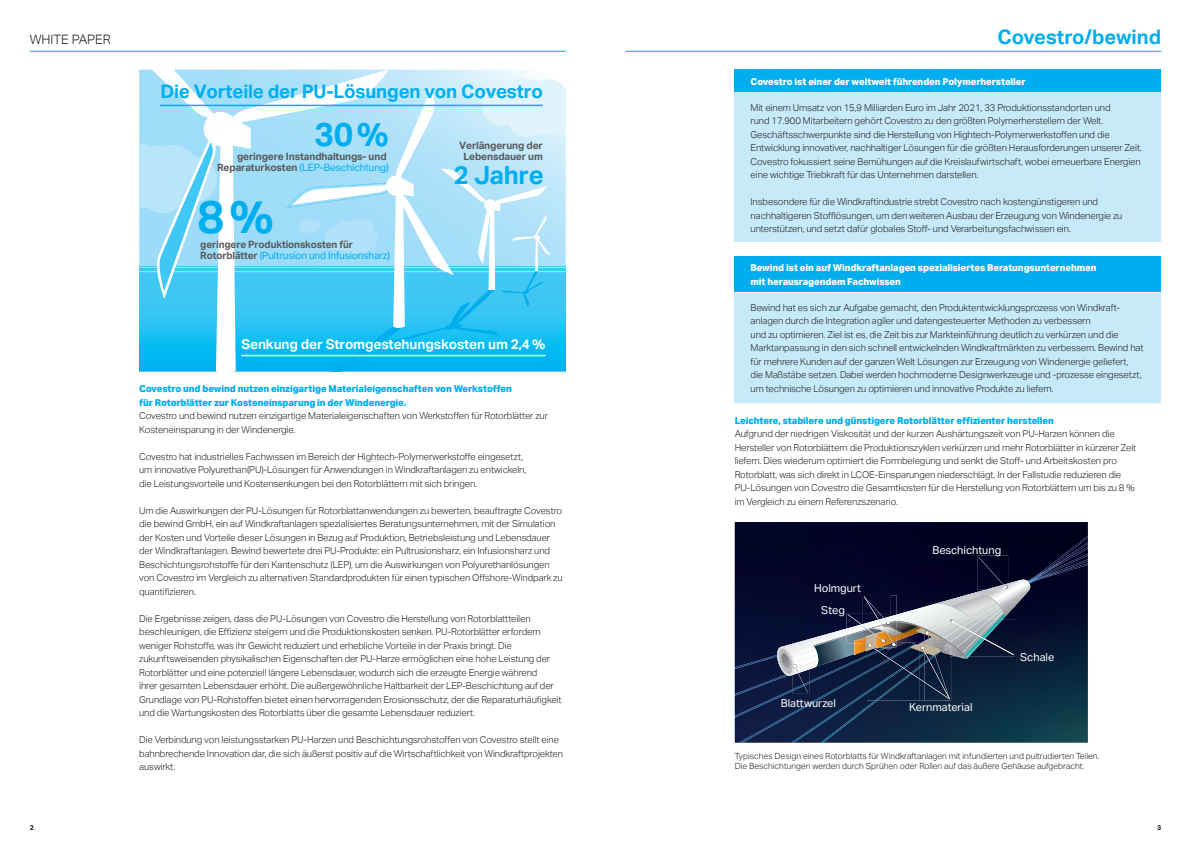
<style>
.page{position:relative;width:1191px;height:842px;background:#fff}
.page>*{position:absolute;margin:0;border:0;box-sizing:border-box;transform-origin:0 0}
.t1{font:700 45.6px "Aktiv Grotesk";color:#00aeef}
.t2{font:700 32.9px "Aktiv Grotesk";color:#00aeef}
.t3{font:700 25.3px "Aktiv Grotesk";letter-spacing:-.01em;color:#00aeef}
.t4{font:700 20px "Aktiv Grotesk";color:#00aeef}
.t5{font:700 18.7px "Aktiv Grotesk";letter-spacing:-.01em;color:#00aeef}
.t6{font:700 13.7px "Aktiv Grotesk";letter-spacing:-.01em;color:#fff}
.t7{font:300 13px "Aktiv Grotesk";color:#231f20}
.t8{font:11px/22.3px "Aktiv Grotesk";color:#fff}
.t9{font:700 10.1px/11.1px "Aktiv Grotesk";letter-spacing:-.01em;color:#57585a}
.t10{font:10.1px "Aktiv Grotesk";letter-spacing:-.01em;color:#00aeef}
.t11{font:300 9.5px/13.5px "Aktiv Grotesk";letter-spacing:-.01em;color:#231f20}
.t12{font:800 9.5px/13.5px "Aktiv Grotesk";letter-spacing:-.01em;color:#00aeef}
.t13{font:800 9.5px/13.5px "Aktiv Grotesk";letter-spacing:-.01em;color:#fff}
.t14{font:300 8.5px/10.2px "Aktiv Grotesk";color:#231f20}
.t15{font:700 7px "Aktiv Grotesk";color:#231f20}
.s1{font-weight:700;color:#57585a}
.s2{font-weight:400;color:#00aeef}
</style>
<div class="page">
<hr style="left:625px;top:51px;width:536px;height:1px;background:#00aeef">
<hr style="left:30px;top:51px;width:536px;height:1px;background:#00aeef">
<div style="left:734px;top:70px;width:427px;height:22px;background:#00aeef"></div>
<div style="left:734px;top:93px;width:427px;height:149px;background:#c6eafa"></div>
<div style="left:734px;top:256px;width:427px;height:36px;background:#00aeef"></div>
<div style="left:734px;top:293px;width:427px;height:110px;background:#c6eafa"></div>
<svg style="left:734px;top:522px;width:353px;height:221px;background:#091734"></svg>
<img style="left:787px;top:717px;width:32px;height:1px">
<img style="left:751px;top:717px;width:36px;height:19px">
<img style="left:739px;top:735px;width:16px;height:8px">
<img style="left:734px;top:669px;width:111px;height:48px">
<img style="left:845px;top:699px;width:22px;height:1px">
<img style="left:819px;top:705px;width:1px;height:18px">
<img style="left:793px;top:723px;width:27px;height:18px">
<svg style="left:791px;top:740px;width:6px;height:3px"></svg>
<img style="left:820px;top:700px;width:57px;height:43px">
<img style="left:1035px;top:536px;width:53px;height:40px">
<img style="left:734px;top:655px;width:43px;height:14px">
<img style="left:1060px;top:577px;width:27px;height:1px">
<img style="left:734px;top:675px;width:43px;height:21px">
<img style="left:1043px;top:559px;width:44px;height:18px">
<img style="left:1043px;top:571px;width:17px;height:10px">
<img style="left:977px;top:556px;width:31px;height:1px">
<img style="left:875px;top:699px;width:45px;height:1px">
<img style="left:924px;top:699px;width:27px;height:1px">
<svg style="left:777px;top:557px;width:266px;height:142px;background:#353c54"></svg>
<svg style="left:139px;top:70px;width:427px;height:301px;background:#8bdaf7"></svg>
<div style="left:160px;top:105px;width:382px;height:1px;border:1px solid #00aeef"></div>
<h3 class="t7" style="left:30px;top:32px;width:83px">WHITE PAPER</h3>
<h3 class="t4" style="left:997px;top:25px;width:165px">Covestro/bewind</h3>
<p class="t13" style="left:750px;top:75px;width:277px">Covestro ist einer der weltweit führenden Polymerhersteller</p>
<p class="t11" style="left:750px;top:101px;width:393px">Mit einem Umsatz von 15,9 Milliarden Euro im Jahr 2021, 33 Produktionsstandorten und<br>rund 17.900 Mitarbeitern gehört Covestro zu den größten Polymerherstellern der Welt.<br>Geschäftsschwerpunkte sind die Herstellung von Hightech-Polymerwerkstoffen und die Entwicklung innovativer, nachhaltiger Lösungen für die größten Herausforderungen unserer Zeit.<br>Covestro fokussiert seine Bemühungen auf die Kreislaufwirtschaft, wobei erneuerbare Energien eine wichtige Triebkraft für das Unternehmen darstellen.</p>
<p class="t11" style="left:750px;top:195px;width:373px">Insbesondere für die Windkraftindustrie strebt Covestro nach kostengünstigeren und nachhaltigeren Stofflösungen, um den weiteren Ausbau der Erzeugung von Windenergie zu unterstützen, und setzt dafür globales Stoff- und Verarbeitungsfachwissen ein.</p>
<p class="t13" style="left:750px;top:261px;width:347px">Bewind ist ein auf Windkraftanlagen spezialisiertes Beratungsunternehmen mit herausragendem Fachwissen</p>
<p class="t11" style="left:750px;top:301px;width:394px">Bewind hat es sich zur Aufgabe gemacht, den Produktentwicklungsprozess von Windkraft&shy;anlagen durch die Integration agiler und datengesteuerter Methoden zu verbessern<br>und zu optimieren. Ziel ist es, die Zeit bis zur Markteinführung deutlich zu verkürzen und die Marktanpassung in den sich schnell entwickelnden Windkraftmärkten zu verbessern. Bewind hat für mehrere Kunden auf der ganzen Welt Lösungen zur Erzeugung von Windenergie geliefert, die Maßstäbe setzen. Dabei werden hochmoderne Designwerkzeuge und -prozesse eingesetzt, um technische Lösungen zu optimieren und innovative Produkte zu liefern.</p>
<p class="t12" style="left:734px;top:413px;width:321px">Leichtere, stabilere und günstigere Rotorblätter effizienter herstellen</p>
<p class="t11" style="left:734px;top:427px;width:403px">Aufgrund der niedrigen Viskosität und der kurzen Aushärtungszeit von PU-Harzen können die Hersteller von Rotorblättern die Produktionszyklen verkürzen und mehr Rotorblätter in kürzerer Zeit liefern. Dies wiederum optimiert die Formbelegung und senkt die Stoff- und Arbeitskosten pro Rotorblatt, was sich direkt in LCOE-Einsparungen niederschlägt. In der Fallstudie reduzieren die PU-Lösungen von Covestro die Gesamtkosten für die Herstellung von Rotorblättern um bis zu 8 % im Vergleich zu einem Referenzszenario.</p>
<h3 class="t5" style="left:160px;top:84px;width:384px">Die Vorteile der PU-Lösungen von Covestro</h3>
<h2 class="t2" style="left:315px;top:122px;width:76px">30%</h2>
<p class="t9" style="left:459px;top:141px;width:85px">Verlängerung der</p>
<p class="t9" style="left:237px;top:152px;width:151px">geringere Instandhaltungs- und</p>
<p class="t9" style="left:463px;top:152px;width:81px">Lebensdauer um</p>
<p class="t10" style="left:217px;top:161px;width:173px"><span class="s1">Reparaturkosten</span> (LEP-Beschichtung)</p>
<h3 class="t3" style="left:454px;top:165px;width:91px">2 Jahre</h3>
<h1 class="t1" style="left:197px;top:198px;width:78px">8%</h1>
<p class="t9" style="left:200px;top:240px;width:191px">geringere Produktionskosten für<br>Rotorblätter <span class="s2">(Pultrusion und Infusionsharz)</span></p>
<h3 class="t6" style="left:241px;top:339px;width:305px">Senkung der Stromgestehungskosten um 2,4 %</h3>
<p class="t12" style="left:139px;top:382px;width:374px">Covestro und bewind nutzen einzigartige Materialeigenschaften von Werkstoffen für Rotorblätter zur Kosteneinsparung in der Windenergie.</p>
<p class="t11" style="left:139px;top:409px;width:410px">Covestro und bewind nutzen einzigartige Materialeigenschaften von Werkstoffen für Rotorblätter zur<br>Kosteneinsparung in der Windenergie.</p>
<p class="t11" style="left:139px;top:450px;width:389px">Covestro hat industrielles Fachwissen im Bereich der Hightech-Polymerwerkstoffe eingesetzt, um innovative Polyurethan(PU)-Lösungen für Anwendungen in Windkraftanlagen zu entwickeln, die Leistungsvorteile und Kostensenkungen bei den Rotorblättern mit sich bringen.</p>
<p class="t11" style="left:139px;top:504px;width:425px">Um die Auswirkungen der PU-Lösungen für Rotorblattanwendungen zu bewerten, beauftragte Covestro die bewind GmbH, ein auf Windkraftanlagen spezialisiertes Beratungsunternehmen, mit der Simulation der Kosten und Vorteile dieser Lösungen in Bezug auf Produktion, Betriebsleistung und Lebensdauer der Windkraftanlagen. Bewind bewertete drei PU-Produkte: ein Pultrusionsharz, ein Infusionsharz und Beschichtungsrohstoffe für den Kantenschutz (LEP), um die Auswirkungen von Polyurethanlösungen von Covestro im Vergleich zu alternativen Standardprodukten für einen typischen Offshore-Windpark zu quantifizieren.</p>
<p class="t11" style="left:139px;top:612px;width:424px">Die Ergebnisse zeigen, dass die PU-Lösungen von Covestro die Herstellung von Rotorblattteilen beschleunigen, die Effizienz steigern und die Produktionskosten senken. PU-Rotorblätter erfordern weniger Rohstoffe, was ihr Gewicht reduziert und erhebliche Vorteile in der Praxis bringt. Die zukunftsweisenden physikalischen Eigenschaften der PU-Harze ermöglichen eine hohe Leistung der Rotorblätter und eine potenziell längere Lebensdauer, wodurch sich die erzeugte Energie während<br>ihrer gesamten Lebensdauer erhöht. Die außergewöhnliche Haltbarkeit der LEP-Beschichtung auf der Grundlage von PU-Rohstoffen bietet einen hervorragenden Erosionsschutz, der die Reparaturhäufigkeit und die Wartungskosten des Rotorblatts über die gesamte Lebensdauer reduziert.</p>
<p class="t11" style="left:139px;top:733px;width:425px">Die Verbindung von leistungsstarken PU-Harzen und Beschichtungsrohstoffen von Covestro stellt eine bahnbrechende Innovation dar, die sich äußerst positiv auf die Wirtschaftlichkeit von Windkraftprojekten auswirkt.</p>
<p class="t8" style="left:932px;top:540px;width:70px">Beschichtung</p>
<p class="t8" style="left:821px;top:578px;width:41px;text-indent:-7px">Holmgurt<br>Steg</p>
<p class="t8" style="left:1020px;top:647px;width:36px">Schale</p>
<p class="t8" style="left:781px;top:693px;width:57px">Blattwurzel</p>
<p class="t8" style="left:909px;top:697px;width:65px">Kernmaterial</p>
<p class="t14" style="left:734px;top:751px;width:366px">Typisches Design eines Rotorblatts für Windkraftanlagen mit infundierten und pultrudierten Teilen.<br>Die Beschichtungen werden durch Sprühen oder Rollen auf das äußere Gehäuse aufgebracht.</p>
<p class="t15" style="left:30px;top:823px;width:6px">2</p>
<p class="t15" style="left:1157px;top:823px;width:6px">3</p>
</div>
